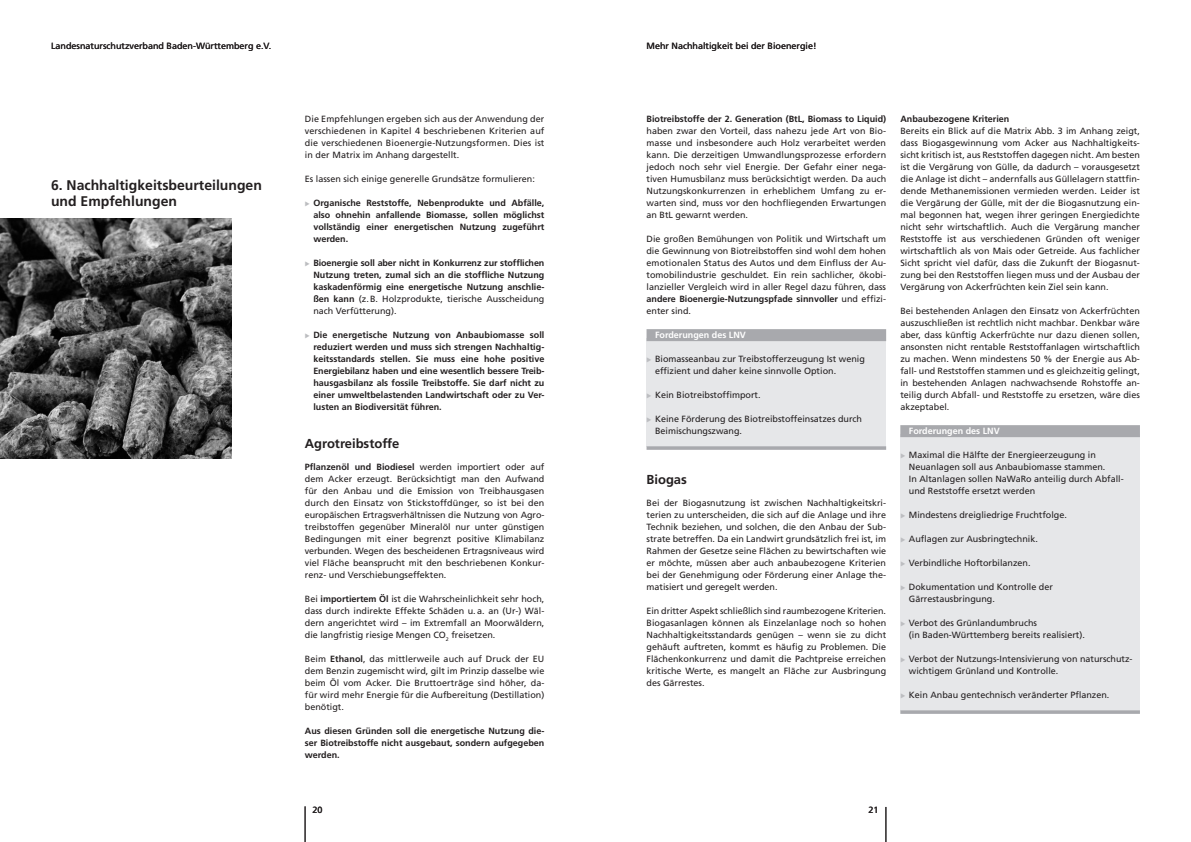
<style>
.page{position:relative;width:1191px;height:842px;background:#fff}
.page>*{position:absolute;margin:0;border:0;box-sizing:border-box;transform-origin:0 0}
.Headline_2{font:700 14px/16px "Frutiger";color:#231f20}
.Subhead{font:700 13px "Frutiger";color:#231f20}
.Copy{font:9px/12px "Frutiger";color:#231f20;text-align:justify}
.Aufzählung{font:700 9px/12px "Frutiger";color:#231f20;text-align:justify}
.Forderungen{font:9px/12px "Frutiger";color:#231f20}
.Copy-2{font:700 9px/12px "Frutiger";color:#231f20;text-align:justify}
.Forderung_Headline{font:700 9px "Frutiger";color:#fff}
.s1{color:#bcbdc0}
.s2{font-weight:400}
.s3{font-weight:700}
</style>
<div class="page">
<img style="left:0;top:218px;width:231px;height:240px">
<div style="left:646px;top:338px;width:240px;height:108px;background:#e6e7e9"></div>
<div style="left:900px;top:434px;width:240px;height:276px;background:#e6e7e9"></div>
<hr style="left:885px;top:807px;width:1px;height:35px;background:#231f20">
<hr style="left:305px;top:806px;width:1px;height:36px;background:#231f20">
<div style="left:646px;top:329px;width:240px;height:12px;background:#a8a9ad"></div>
<svg style="left:646px;top:446px;width:240px;height:4px"></svg>
<div style="left:900px;top:425px;width:240px;height:12px;background:#a8a9ad"></div>
<hr style="left:900px;top:710px;width:240px;height:4px;background:#b3b4b8">
<p class="Copy" style="left:51px;top:40px;width:222px">Landesnaturschutzverband Baden-Württemberg e.V.</p>
<p class="Copy" style="left:646px;top:40px;width:172px">Mehr Nachhaltigkeit bei der Bioenergie!</p>
<p class="Headline_2" style="left:51px;top:177px;width:212px">6. Nachhaltigkeitsbeurteilungen und Empfehlungen</p>
<p class="Copy" style="left:305px;top:113px;width:241px">Die Empfehlungen ergeben sich aus der Anwendung der verschiedenen in Kapitel 4 beschriebenen Kriterien auf die verschiedenen Bioenergie-Nutzungsformen. Dies ist in der Matrix im Anhang dargestellt.</p>
<p class="Copy" style="left:305px;top:173px;width:232px">Es lassen sich einige generelle Grundsätze formulieren:</p>
<p class="Aufzählung" style="left:313px;top:197px;width:233px;text-indent:-9px"><span class="s1">◆</span> Organische Reststoffe, Nebenprodukte und Abfälle, also ohnehin anfallende Biomasse, sollen möglichst vollständig einer energetischen Nutzung zugeführt werden.</p>
<p class="Aufzählung" style="left:313px;top:257px;width:233px;text-indent:-9px"><span class="s1">◆</span> Bioenergie soll aber nicht in Konkurrenz zur stofflichen Nutzung treten, zumal sich an die stoffliche Nutzung kaskadenförmig eine energetische Nutzung anschlie&shy;ßen kann <span class="s2">(z.B. Holzprodukte, tierische Ausscheidung nach Verfütterung).</span></p>
<p class="Aufzählung" style="left:313px;top:329px;width:233px;text-indent:-9px"><span class="s1">◆</span> Die energetische Nutzung von Anbaubiomasse soll reduziert werden und muss sich strengen Nachhaltig&shy;keitsstandards stellen. Sie muss eine hohe positive Energiebilanz haben und eine wesentlich bessere Treib&shy;hausgasbilanz als fossile Treibstoffe. Sie darf nicht zu einer umweltbelastenden Landwirtschaft oder zu Ver&shy;lusten an Biodiversität führen.</p>
<p class="Subhead" style="left:305px;top:436px;width:96px">Agrotreibstoffe</p>
<p class="Copy" style="left:305px;top:461px;width:241px"><span class="s3">Pflanzenöl und Biodiesel</span> werden importiert oder auf dem Acker erzeugt. Berücksichtigt man den Aufwand für den Anbau und die Emission von Treibhausgasen durch den Einsatz von Stickstoffdünger, so ist bei den europäischen Ertragsverhältnissen die Nutzung von Agro&shy;treibstoffen gegenüber Mineralöl nur unter günstigen Bedingungen mit einer begrenzt positive Klimabilanz verbunden. Wegen des bescheidenen Ertragsniveaus wird viel Fläche beansprucht mit den beschriebenen Konkur&shy;renz- und Verschiebungseffekten.</p>
<p class="Copy" style="left:305px;top:593px;width:241px">Bei <span class="s3">importiertem Öl</span> ist die Wahrscheinlichkeit sehr hoch, dass durch indirekte Effekte Schäden u. a. an (Ur-) Wäl&shy;dern angerichtet wird – im Extremfall an Moorwäldern, die langfristig riesige Mengen CO<sub>2</sub> freisetzen.</p>
<p class="Copy" style="left:305px;top:653px;width:241px">Beim <span class="s3">Ethanol</span>, das mittlerweile auch auf Druck der EU dem Benzin zugemischt wird, gilt im Prinzip dasselbe wie beim Öl vom Acker. Die Bruttoerträge sind höher, da&shy;für wird mehr Energie für die Aufbereitung (Destillation) benötigt.</p>
<p class="Copy-2" style="left:305px;top:725px;width:241px">Aus diesen Gründen soll die energetische Nutzung die&shy;ser Biotreibstoffe nicht ausgebaut, sondern aufgegeben werden.</p>
<p class="Copy" style="left:646px;top:113px;width:241px"><span class="s3">Biotreibstoffe der 2. Generation (BtL, Biomass to Liquid) </span>haben zwar den Vorteil, dass nahezu jede Art von Bio&shy;masse und insbesondere auch Holz verarbeitet werden kann. Die derzeitigen Umwandlungsprozesse erfordern jedoch noch sehr viel Energie. Der Gefahr einer nega&shy;tiven Humusbilanz muss berücksichtigt werden. Da auch Nutzungskonkurrenzen in erheblichem Umfang zu er&shy;warten sind, muss vor den hochfliegenden Erwartungen an BtL gewarnt werden.</p>
<p class="Copy" style="left:646px;top:233px;width:241px">Die großen Bemühungen von Politik und Wirtschaft um die Gewinnung von Biotreibstoffen sind wohl dem hohen emotionalen Status des Autos und dem Einfluss der Au&shy;tomobilindustrie geschuldet. Ein rein sachlicher, ökobi&shy;lanzieller Vergleich wird in aller Regel dazu führen, dass <span class="s3">andere Bioenergie-Nutzungspfade sinnvoller</span> und effizi&shy;enter sind.</p>
<p class="Forderung_Headline" style="left:655px;top:330px;width:92px">Forderungen des LNV</p>
<p class="Forderungen" style="left:655px;top:353px;width:211px;text-indent:-9px"><span class="s1">◆</span> Biomasseanbau zur Treibstofferzeugung Ist wenig effizient und daher keine sinnvolle Option.</p>
<p class="Forderungen" style="left:646px;top:389px;width:116px"><span class="s1">◆</span> Kein Biotreibstoffimport.</p>
<p class="Forderungen" style="left:655px;top:413px;width:208px;text-indent:-9px"><span class="s1">◆</span> Keine Förderung des Biotreibstoffeinsatzes durch<br>Beimischungszwang.</p>
<p class="Subhead" style="left:646px;top:472px;width:42px">Biogas</p>
<p class="Copy" style="left:646px;top:497px;width:241px">Bei der Biogasnutzung ist zwischen Nachhaltigkeitskri&shy;terien zu unterscheiden, die sich auf die Anlage und ihre Technik beziehen, und solchen, die den Anbau der Sub&shy;strate betreffen. Da ein Landwirt grundsätzlich frei ist, im Rahmen der Gesetze seine Flächen zu bewirtschaften wie er möchte, müssen aber auch anbaubezogene Kriterien bei der Genehmigung oder Förderung einer Anlage the&shy;matisiert und geregelt werden.</p>
<p class="Copy" style="left:646px;top:605px;width:241px">Ein dritter Aspekt schließlich sind raumbezogene Kriterien.<br>Biogasanlagen können als Einzelanlage noch so hohen Nachhaltigkeitsstandards genügen – wenn sie zu dicht gehäuft auftreten, kommt es häufig zu Problemen. Die Flächenkonkurrenz und damit die Pachtpreise erreichen kritische Werte, es mangelt an Fläche zur Ausbringung des Gärrestes.</p>
<p class="Copy-2" style="left:900px;top:113px;width:111px">Anbaubezogene Kriterien</p>
<p class="Copy" style="left:900px;top:125px;width:241px">Bereits ein Blick auf die Matrix Abb. 3 im Anhang zeigt, dass Biogasgewinnung vom Acker aus Nachhaltigkeits&shy;sicht kritisch ist, aus Reststoffen dagegen nicht. Am besten ist die Vergärung von Gülle, da dadurch – vorausgesetzt die Anlage ist dicht – andernfalls aus Güllelagern stattfin&shy;dende Methanemissionen vermieden werden. Leider ist die Vergärung der Gülle, mit der die Biogasnutzung ein&shy;mal begonnen hat, wegen ihrer geringen Energiedichte nicht sehr wirtschaftlich. Auch die Vergärung mancher Reststoffe ist aus verschiedenen Gründen oft weniger wirtschaftlich als von Mais oder Getreide. Aus fachlicher Sicht spricht viel dafür, dass die Zukunft der Biogasnut&shy;zung bei den Reststoffen liegen muss und der Ausbau der Vergärung von Ackerfrüchten kein Ziel sein kann.</p>
<p class="Copy" style="left:900px;top:305px;width:241px">Bei bestehenden Anlagen den Einsatz von Ackerfrüchten auszuschließen ist rechtlich nicht machbar. Denkbar wäre aber, dass künftig Ackerfrüchte nur dazu dienen sollen, ansonsten nicht rentable Reststoffanlagen wirtschaftlich zu machen. Wenn mindestens 50 % der Energie aus Ab&shy;fall- und Reststoffen stammen und es gleichzeitig gelingt, in bestehenden Anlagen nachwachsende Rohstoffe an&shy;teilig durch Abfall- und Reststoffe zu ersetzen, wäre dies akzeptabel.</p>
<p class="Forderung_Headline" style="left:909px;top:426px;width:92px">Forderungen des LNV</p>
<p class="Forderungen" style="left:909px;top:449px;width:216px;text-indent:-9px"><span class="s1">◆</span> Maximal die Hälfte der Energieerzeugung in Neuanlagen soll aus Anbaubiomasse stammen.<br>In Altanlagen sollen NaWaRo anteilig durch Abfall&shy;und Reststoffe ersetzt werden</p>
<p class="Forderungen" style="left:900px;top:509px;width:168px"><span class="s1">◆</span> Mindestens dreigliedrige Fruchtfolge.</p>
<p class="Forderungen" style="left:900px;top:533px;width:139px"><span class="s1">◆</span> Auflagen zur Ausbringtechnik.</p>
<p class="Forderungen" style="left:900px;top:557px;width:132px"><span class="s1">◆</span> Verbindliche Hoftorbilanzen.</p>
<p class="Forderungen" style="left:909px;top:581px;width:146px;text-indent:-9px"><span class="s1">◆</span> Dokumentation und Kontrolle der<br>Gärrestausbringung.</p>
<p class="Forderungen" style="left:909px;top:617px;width:178px;text-indent:-9px"><span class="s1">◆</span> Verbot des Grünlandumbruchs<br>(in Baden-Württemberg bereits realisiert).</p>
<p class="Forderungen" style="left:909px;top:653px;width:225px;text-indent:-9px"><span class="s1">◆</span> Verbot der Nutzungs-Intensivierung von naturschutz&shy;wichtigem Grünland und Kontrolle.</p>
<p class="Forderungen" style="left:900px;top:689px;width:211px"><span class="s1">◆</span> Kein Anbau gentechnisch veränderter Pflanzen.</p>
<p class="Copy" style="left:312px;top:804px;width:12px">20</p>
<p class="Copy" style="left:868px;top:804px;width:12px">21</p>
</div>
